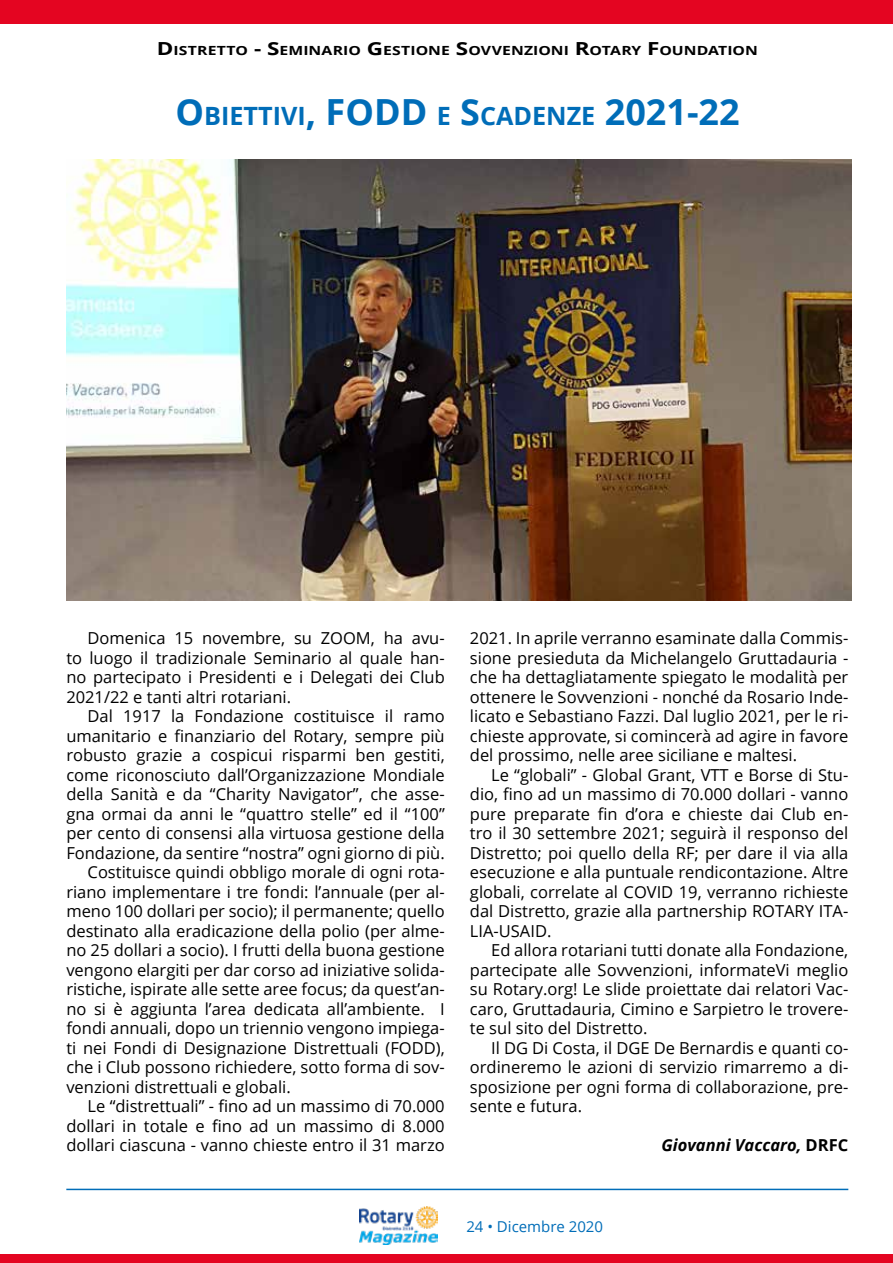
<style>
.page{position:relative;width:893px;height:1263px;background:#fff}
.page>*{position:absolute;margin:0;border:0;box-sizing:border-box;transform-origin:0 0}
.t1{font:700 25.2px "Open Sans";color:#006db8}
.t2{font:16.5px "Open Sans";color:#000}
.t3{font:italic 700 16.5px "Open Sans";color:#000}
.t4{font:15px "Open Sans";color:#006db8}
.t5{font:700 12.6px "Open Sans";color:#000;scale:1.25 1}
.s1{font-size:18px}
.s2{font-size:36px}
.s3{font-style:normal}
</style>
<div class="page">
<img style="left:359px;top:1206px;width:78px;height:39px">
<hr style="left:66px;top:1189px;width:782px;height:1px;background:#006db8">
<div style="left:0;top:1254px;width:893px;height:9px;background:#e40521"></div>
<div style="left:0;top:0;width:893px;height:23px;background:#e40521"></div>
<img style="left:67px;top:159px;width:784px;height:441px">
<p class="t5" style="left:157px;top:42px;width:482px"><span class="s1">D</span>ISTRETTO <span class="s1">- S</span>EMINARIO <span class="s1">G</span>ESTIONE <span class="s1">S</span>OVVENZIONI <span class="s1">R</span>OTARY <span class="s1">F</span>OUNDATION</p>
<p class="t1" style="left:176px;top:98px;width:176px"><span class="s2">O</span> BIETTIVI<span class="s2">, FODD</span></p>
<p class="t1" style="left:437px;top:98px;width:304px">E <span class="s2">S</span>CADENZE <span class="s2">2021-22</span></p>
<p class="t2" style="left:88px;top:627px;width:359px">Domenica 15 novembre, su ZOOM, ha avu-</p>
<p class="t2" style="left:66px;top:646px;width:380px">to luogo il tradizionale Seminario al quale han-</p>
<p class="t2" style="left:66px;top:666px;width:380px">no partecipato i Presidenti e i Delegati dei Club</p>
<p class="t2" style="left:66px;top:685px;width:226px">2021/22 e tanti altri rotariani.</p>
<p class="t2" style="left:88px;top:705px;width:359px">Dal 1917 la Fondazione costituisce il ramo</p>
<p class="t2" style="left:66px;top:724px;width:380px">umanitario e finanziario del Rotary, sempre più</p>
<p class="t2" style="left:66px;top:744px;width:380px">robusto grazie a cospicui risparmi ben gestiti,</p>
<p class="t2" style="left:66px;top:763px;width:380px">come riconosciuto dall’Organizzazione Mondiale</p>
<p class="t2" style="left:66px;top:783px;width:380px">della Sanità e da “Charity Navigator”, che asse-</p>
<p class="t2" style="left:66px;top:802px;width:380px">gna ormai da anni le “quattro stelle” ed il “100”</p>
<p class="t2" style="left:66px;top:822px;width:380px">per cento di consensi alla virtuosa gestione della</p>
<p class="t2" style="left:66px;top:841px;width:380px">Fondazione, da sentire “nostra” ogni giorno di più.</p>
<p class="t2" style="left:88px;top:861px;width:359px">Costituisce quindi obbligo morale di ogni rota-</p>
<p class="t2" style="left:66px;top:880px;width:380px">riano implementare i tre fondi: l’annuale (per al-</p>
<p class="t2" style="left:66px;top:900px;width:380px">meno 100 dollari per socio); il permanente; quello</p>
<p class="t2" style="left:66px;top:919px;width:380px">destinato alla eradicazione della polio (per alme-</p>
<p class="t2" style="left:66px;top:939px;width:380px">no 25 dollari a socio). I frutti della buona gestione</p>
<p class="t2" style="left:66px;top:958px;width:380px">vengono elargiti per dar corso ad iniziative solida-</p>
<p class="t2" style="left:66px;top:978px;width:380px">ristiche, ispirate alle sette aree focus; da quest’an-</p>
<p class="t2" style="left:66px;top:997px;width:380px">no si è aggiunta l’area dedicata all’ambiente. I</p>
<p class="t2" style="left:66px;top:1017px;width:380px">fondi annuali, dopo un triennio vengono impiega-</p>
<p class="t2" style="left:66px;top:1036px;width:380px">ti nei Fondi di Designazione Distrettuali (FODD),</p>
<p class="t2" style="left:66px;top:1056px;width:380px">che i Club possono richiedere, sotto forma di sov-</p>
<p class="t2" style="left:66px;top:1075px;width:226px">venzioni distrettuali e globali.</p>
<p class="t2" style="left:88px;top:1095px;width:359px">Le “distrettuali” - fino ad un massimo di 70.000</p>
<p class="t2" style="left:66px;top:1114px;width:380px">dollari in totale e fino ad un massimo di 8.000</p>
<p class="t2" style="left:66px;top:1134px;width:380px">dollari ciascuna - vanno chieste entro il 31 marzo</p>
<p class="t2" style="left:470px;top:627px;width:380px">2021. In aprile verranno esaminate dalla Commis-</p>
<p class="t2" style="left:470px;top:646px;width:380px">sione presieduta da Michelangelo Gruttadauria -</p>
<p class="t2" style="left:470px;top:666px;width:380px">che ha dettagliatamente spiegato le modalità per</p>
<p class="t2" style="left:470px;top:685px;width:380px">ottenere le Sovvenzioni - nonché da Rosario Inde-</p>
<p class="t2" style="left:470px;top:705px;width:380px">licato e Sebastiano Fazzi. Dal luglio 2021, per le ri-</p>
<p class="t2" style="left:470px;top:724px;width:380px">chieste approvate, si comincerà ad agire in favore</p>
<p class="t2" style="left:470px;top:744px;width:329px">del prossimo, nelle aree siciliane e maltesi.</p>
<p class="t2" style="left:491px;top:763px;width:359px">Le “globali” - Global Grant, VTT e Borse di Stu-</p>
<p class="t2" style="left:470px;top:783px;width:380px">dio, fino ad un massimo di 70.000 dollari - vanno</p>
<p class="t2" style="left:470px;top:802px;width:380px">pure preparate fin d’ora e chieste dai Club en-</p>
<p class="t2" style="left:470px;top:822px;width:380px">tro il 30 settembre 2021; seguirà il responso del</p>
<p class="t2" style="left:470px;top:841px;width:380px">Distretto; poi quello della RF; per dare il via alla</p>
<p class="t2" style="left:470px;top:861px;width:380px">esecuzione e alla puntuale rendicontazione. Altre</p>
<p class="t2" style="left:470px;top:880px;width:380px">globali, correlate al COVID 19, verranno richieste</p>
<p class="t2" style="left:470px;top:900px;width:380px">dal Distretto, grazie alla partnership ROTARY ITA-</p>
<p class="t2" style="left:470px;top:919px;width:83px">LIA-USAID.</p>
<p class="t2" style="left:491px;top:939px;width:359px">Ed allora rotariani tutti donate alla Fondazione,</p>
<p class="t2" style="left:470px;top:958px;width:380px">partecipate alle Sovvenzioni, informateVi meglio</p>
<p class="t2" style="left:470px;top:978px;width:380px">su Rotary.org! Le slide proiettate dai relatori Vac-</p>
<p class="t2" style="left:470px;top:997px;width:380px">caro, Gruttadauria, Cimino e Sarpietro le trovere-</p>
<p class="t2" style="left:470px;top:1017px;width:179px">te sul sito del Distretto.</p>
<p class="t2" style="left:491px;top:1036px;width:359px">Il DG Di Costa, il DGE De Bernardis e quanti co-</p>
<p class="t2" style="left:470px;top:1056px;width:380px">ordineremo le azioni di servizio rimarremo a di-</p>
<p class="t2" style="left:470px;top:1075px;width:380px">sposizione per ogni forma di collaborazione, pre-</p>
<p class="t2" style="left:470px;top:1095px;width:114px">sente e futura.</p>
<p class="t3" style="left:662px;top:1134px;width:188px">Giovanni Vaccaro, <span class="s3">DRFC</span></p>
<p class="t4" style="left:466px;top:1216px;width:138px">24 • Dicembre 2020</p>
</div>
